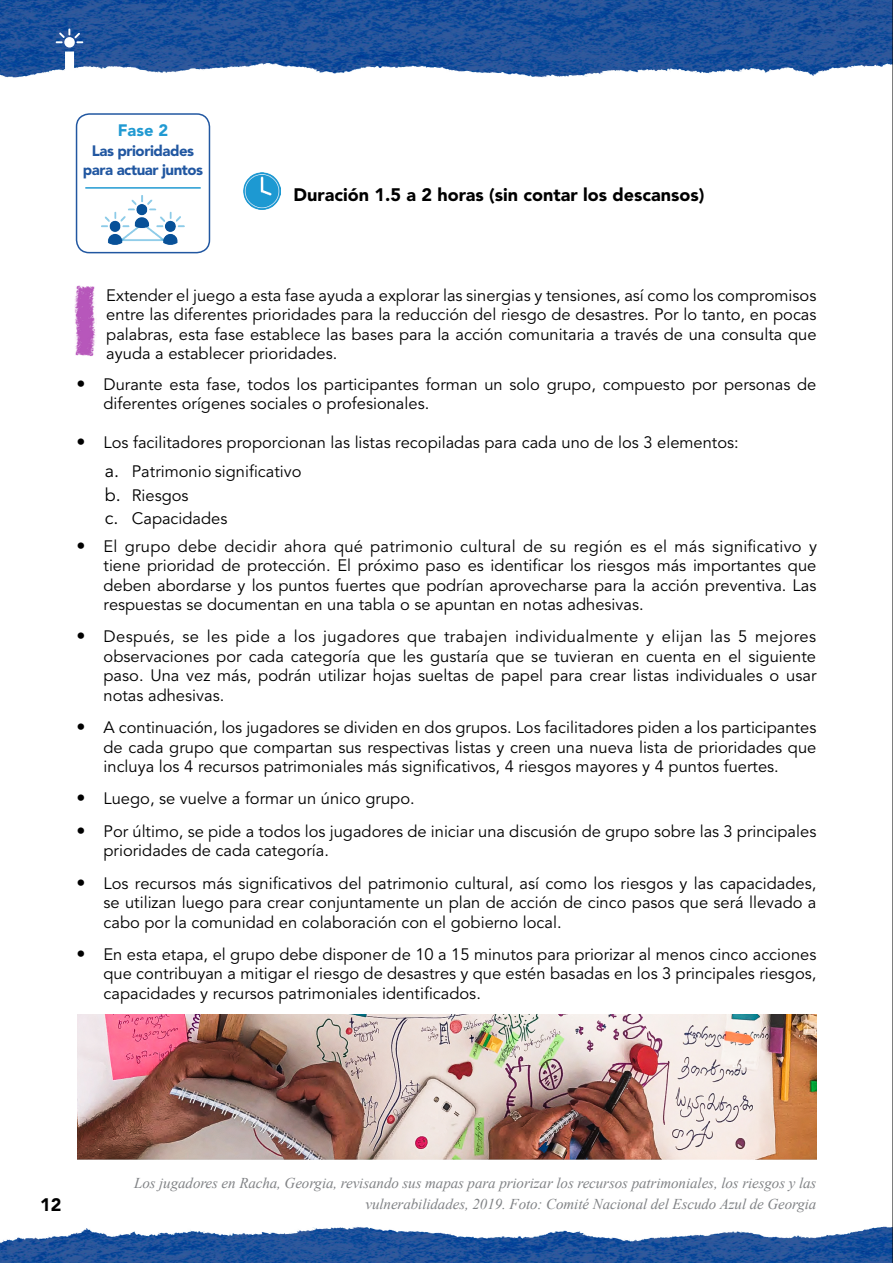
<style>
.page{position:relative;width:893px;height:1263px;background:#fff}
.page>*{position:absolute;margin:0;border:0;box-sizing:border-box;transform-origin:0 0}
.t1{font:900 18px "Avenir LT Std";color:#000}
.t2{font:16.5px/19.5px "Avenir LT Std";color:#000;text-align:justify}
.t3{font:900 16.5px "Avenir LT Std";color:#219ad2}
.t4{font:italic 15px/21px "Times New Roman";letter-spacing:-.005em;color:#808285;text-align:right}
.t5{font:900 15px/19.5px "Avenir LT Std";letter-spacing:-.03em;color:#2157a1;text-align:center}
.s1{font-size:18px}
</style>
<div class="page">
<img style="left:0;top:0;width:892px;height:78px">
<img style="left:0;top:1226px;width:892px;height:37px">
<svg style="left:56px;top:29px;width:27px;height:49px"></svg>
<div style="left:76px;top:113px;width:134px;height:140px;border:2px solid #2157a1;border-radius:13px"></div>
<hr style="left:85px;top:187px;width:116px;height:2px;background:#219ad2">
<img style="left:243px;top:173px;width:38px;height:37px">
<img style="left:101px;top:195px;width:84px;height:49px">
<img style="left:77px;top:1015px;width:739px;height:145px">
<img style="left:74px;top:286px;width:22px;height:70px">
<hr style="left:892px;top:0;width:1px;height:1263px;background:#000">
<p class="t3" style="left:118px;top:120px;width:52px">Fase 2</p>
<p class="t5" style="left:83px;top:141px;width:122px">Las prioridades para actuar juntos</p>
<p class="t1" style="left:293px;top:184px;width:413px">Duración 1.5 a 2 horas (sin contar los descansos)</p>
<p class="t2" style="left:106px;top:286px;width:712px">Extender el juego a esta fase ayuda a explorar las sinergias y tensiones, así como los compromisos entre las diferentes prioridades para la reducción del riesgo de desastres. Por lo tanto, en pocas palabras, esta fase establece las bases para la acción comunitaria a través de una consulta que ayuda a establecer prioridades.</p>
<p class="t2" style="left:104px;top:375px;width:714px;text-indent:-27px"><span class="s1">•</span> Durante esta fase, todos los participantes forman un solo grupo, compuesto por personas de diferentes orígenes sociales o profesionales.</p>
<p class="t2" style="left:77px;top:433px;width:664px"><span class="s1">•</span> Los facilitadores proporcionan las listas recopiladas para cada uno de los 3 elementos:</p>
<p class="t2" style="left:105px;top:460px;width:198px;line-height:23.7px;text-align:left"><span class="s1">a.</span> Patrimonio significativo <span class="s1">b.</span> Riesgos<br><span class="s1">c.</span> Capacidades</p>
<p class="t2" style="left:104px;top:537px;width:715px;text-indent:-27px"><span class="s1">•</span> El grupo debe decidir ahora qué patrimonio cultural de su región es el más significativo y tiene prioridad de protección. El próximo paso es identificar los riesgos más importantes que deben abordarse y los puntos fuertes que podrían aprovecharse para la acción preventiva. Las respuestas se documentan en una tabla o se apuntan en notas adhesivas.</p>
<p class="t2" style="left:104px;top:627px;width:714px;text-indent:-27px"><span class="s1">•</span> Después, se les pide a los jugadores que trabajen individualmente y elijan las 5 mejores observaciones por cada categoría que les gustaría que se tuvieran en cuenta en el siguiente paso. Una vez más, podrán utilizar hojas sueltas de papel para crear listas individuales o usar notas adhesivas.</p>
<p class="t2" style="left:104px;top:718px;width:714px;text-indent:-27px"><span class="s1">•</span> A continuación, los jugadores se dividen en dos grupos. Los facilitadores piden a los participantes de cada grupo que compartan sus respectivas listas y creen una nueva lista de prioridades que incluya los 4 recursos patrimoniales más significativos, 4 riesgos mayores y 4 puntos fuertes.</p>
<p class="t2" style="left:77px;top:789px;width:340px"><span class="s1">•</span> Luego, se vuelve a formar un único grupo.</p>
<p class="t2" style="left:104px;top:822px;width:714px;text-indent:-27px"><span class="s1">•</span> Por último, se pide a todos los jugadores de iniciar una discusión de grupo sobre las 3 principales prioridades de cada categoría.</p>
<p class="t2" style="left:104px;top:873px;width:714px;text-indent:-27px"><span class="s1">•</span> Los recursos más significativos del patrimonio cultural, así como los riesgos y las capacidades, se utilizan luego para crear conjuntamente un plan de acción de cinco pasos que será llevado a cabo por la comunidad en colaboración con el gobierno local.</p>
<p class="t2" style="left:104px;top:945px;width:714px;text-indent:-27px"><span class="s1">•</span> En esta etapa, el grupo debe disponer de 10 a 15 minutos para priorizar al menos cinco acciones que contribuyan a mitigar el riesgo de desastres y que estén basadas en los 3 principales riesgos, capacidades y recursos patrimoniales identificados.</p>
<p class="t1" style="left:40px;top:1194px;width:23px">12</p>
<p class="t4" style="left:134px;top:1172px;width:684px">Los jugadores en Racha, Georgia, revisando sus mapas para priorizar los recursos patrimoniales, los riesgos y las vulnerabilidades, 2019. Foto: Comité Nacional del Escudo Azul de Georgia</p>
</div>
